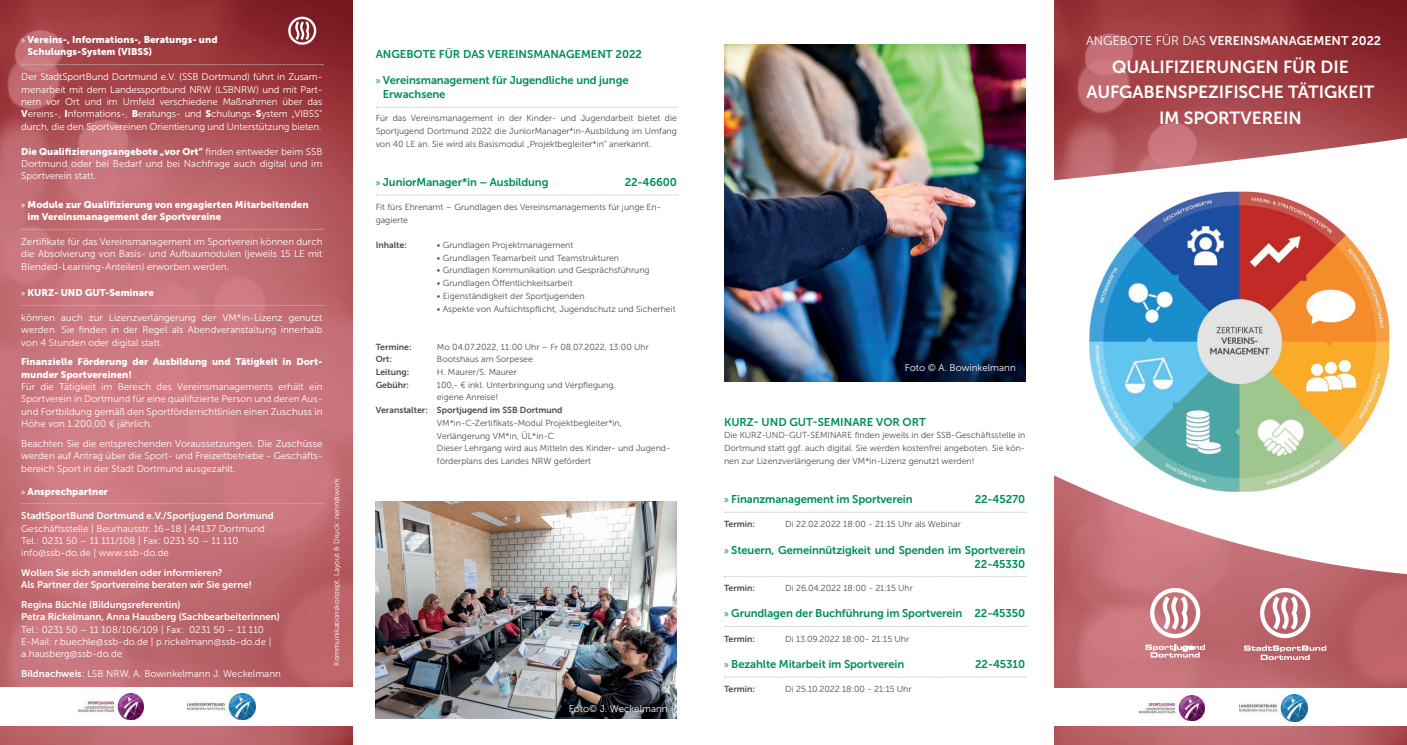
<style>
.page{position:relative;width:1407px;height:745px;background:#fff}
.page>*{position:absolute;margin:0;border:0;box-sizing:border-box;transform-origin:0 0}
.t1{font:17.5px/25px "Museo Sans 700";letter-spacing:-.005em;color:#fff;text-align:center}
.t2{font:12.5px "Museo Sans 700";color:#fff}
.t3{font:11.25px/13.8px "Museo Sans 700";letter-spacing:-.01em;color:#008f55}
.t4{font:9.75px/12.4px "Museo Sans 300";color:#fff;text-align:justify}
.t5{font:9.75px/12.4px "Museo Sans 900";color:#fff}
.t6{font:9.75px/12.4px "Museo Sans 700";color:#fff}
.t7{font:8.75px/12.6px "Museo Sans 300";color:#4b4c4d}
.t8{font:8.75px "Museo Sans 700";color:#4b4c4d}
.t9{font:7.5px "Museo Sans 300";color:#fff}
.s1{font-family:"Myriad Pro"}
.s2{font-family:"Museo Sans 300"}
.s3{font-family:"Museo Sans 900"}
.s4{font-family:"Museo Sans 700"}
</style>
<div class="page">
<img style="left:0;top:0;width:353px;height:744px">
<img style="left:1054px;top:0;width:353px;height:744px">
<svg style="left:288px;top:17px;width:28px;height:28px"></svg>
<div style="left:1044px;top:687px;width:363px;height:38px;background:#fff"></div>
<div style="left:0;top:687px;width:354px;height:38px;background:#fff"></div>
<svg style="left:22px;top:64px;width:301px;height:1px"></svg>
<svg style="left:22px;top:229px;width:301px;height:1px"></svg>
<svg style="left:22px;top:305px;width:301px;height:1px"></svg>
<svg style="left:22px;top:503px;width:301px;height:1px"></svg>
<svg style="left:376px;top:107px;width:301px;height:1px"></svg>
<svg style="left:376px;top:194px;width:301px;height:1px"></svg>
<svg style="left:724px;top:511px;width:302px;height:1px"></svg>
<svg style="left:724px;top:576px;width:302px;height:1px"></svg>
<svg style="left:724px;top:676px;width:302px;height:1px"></svg>
<svg style="left:1260px;top:587px;width:50px;height:50px"></svg>
<svg style="left:1244px;top:645px;width:82px;height:14px"></svg>
<img style="left:724px;top:45px;width:301px;height:336px">
<img style="left:376px;top:501px;width:301px;height:217px">
<svg style="left:1054px;top:446px;width:353px;height:130px;background:#ca8187"></svg>
<svg style="left:1054px;top:136px;width:353px;height:310px"></svg>
<svg style="left:1055px;top:157px;width:352px;height:404px"></svg>
<img style="left:1089px;top:191px;width:300px;height:300px">
<svg style="left:1150px;top:587px;width:50px;height:50px"></svg>
<svg style="left:1145px;top:644px;width:60px;height:13px"></svg>
<img style="left:1139px;top:695px;width:65px;height:25px">
<img style="left:1240px;top:694px;width:67px;height:26px">
<img style="left:79px;top:693px;width:65px;height:26px">
<img style="left:188px;top:693px;width:67px;height:26px">
<p class="t5" style="left:21px;top:33px;width:198px"><span class="s1">»</span> Vereins-, Informations-, Beratungs- und</p>
<p class="t2" style="left:1086px;top:34px;width:297px"><span class="s2">ANGEBOTE FÜR DAS</span> VEREINSMANAGEMENT 2022</p>
<p class="t5" style="left:28px;top:46px;width:126px">Schulungs-System (VIBSS)</p>
<p class="t4" style="left:21px;top:71px;width:303px">Der StadtSportBund Dortmund e. V. (SSB Dortmund) führt in Zusam&shy;menarbeit mit dem Landessportbund NRW (LSBNRW) und mit Part&shy;nern vor Ort und im Umfeld verschiedene Maßnahmen über das <span class="s3">V</span>ereins-, <span class="s3">I</span>nformations-, <span class="s3">B</span>eratungs- und <span class="s3">S</span>chulungs-<span class="s3">S</span>ystem „VIBSS“ durch, die den Sportvereinen Orientierung und Unterstützung bieten.</p>
<p class="t5" style="left:21px;top:145px;width:303px">Die Qualifizierungsangebote „vor Ort“ <span class="s2">finden entweder beim SSB</span></p>
<p class="t4" style="left:21px;top:157px;width:303px">Dortmund oder bei Bedarf und bei Nachfrage auch digital und im<br>Sportverein statt.</p>
<p class="t5" style="left:28px;top:198px;width:283px;text-indent:-6px"><span class="s1">»</span> Module zur Qualifizierung von engagierten Mitarbeitenden im Vereinsmanagement der Sportvereine</p>
<p class="t4" style="left:21px;top:235px;width:303px">Zertifikate für das Vereinsmanagement im Sportverein können durch die Absolvierung von Basis- und Aufbaumodulen (jeweils 15 LE mit Blended-Learning-Anteilen) erworben werden.</p>
<p class="t5" style="left:21px;top:286px;width:134px"><span class="s1">»</span> KURZ- UND GUT-Seminare</p>
<p class="t4" style="left:21px;top:311px;width:303px">können auch zur Lizenzverlängerung der VM*in-Lizenz genutzt werden. Sie finden in der Regel als Abendveranstaltung innerhalb von 4 Stunden oder digital statt.</p>
<p class="t5" style="left:21px;top:355px;width:303px">Finanzielle Förderung der Ausbildung und Tätigkeit in Dort&shy;munder Sportvereinen!</p>
<p class="t4" style="left:21px;top:380px;width:303px">Für die Tätigkeit im Bereich des Vereinsmanagements erhält ein Sportverein in Dortmund für eine qualifizierte Person und deren Aus&shy;und Fortbildung gemäß den Sportförderrichtlinien einen Zuschuss in Höhe von 1.200,00 € jährlich.</p>
<p class="t4" style="left:21px;top:437px;width:303px">Beachten Sie die entsprechenden Voraussetzungen. Die Zuschüsse werden auf Antrag über die Sport- und Freizeitbetriebe - Geschäfts&shy;bereich Sport in der Stadt Dortmund ausgezahlt.</p>
<p class="t5" style="left:21px;top:484px;width:88px"><span class="s1">»</span> Ansprechpartner</p>
<p class="t6" style="left:21px;top:509px;width:254px">StadtSportBund Dortmund e. V./Sportjugend Dortmund</p>
<p class="t4" style="left:21px;top:522px;width:245px;text-align:left">Geschäftsstelle | Beurhausstr. 16–18 | 44137 Dortmund<br>Tel.: 0231 50 – 11 111/108 | Fax: 0231 50 – 11 110 info@ssb-do.de | www.ssb-do.de</p>
<p class="t6" style="left:21px;top:566px;width:232px">Wollen Sie sich anmelden oder informieren?<br>Als Partner der Sportvereine beraten wir Sie gerne!</p>
<p class="t6" style="left:21px;top:598px;width:260px">Regina Büchle (Bildungsreferentin)<br>Petra Rickelmann, Anna Hausberg (Sachbearbeiterinnen)</p>
<p class="t4" style="left:21px;top:622px;width:252px;text-align:left">Tel.: 0231 50 – 11 108/106/109 | Fax: 0231 50 – 11 110<br>E-Mail: r.buechle@ssb-do.de | p.rickelmann@ssb-do.de | a.hausberg@ssb-do.de</p>
<p class="t4" style="left:21px;top:667px;width:261px"><span class="s4">Bildnachweis</span>: LSB NRW, A. Bowinkelmann J. Weckelmann</p>
<p class="t3" style="left:376px;top:47px;width:268px">ANGEBOTE FÜR DAS VEREINSMANAGEMENT 2022</p>
<p class="t3" style="left:383px;top:73px;width:247px;text-indent:-7px"><span class="s1">»</span> Vereinsmanagement für Jugendliche und junge<br>Erwachsene</p>
<p class="t7" style="left:376px;top:112px;width:303px;text-align:justify">Für das Vereinsmanagement in der Kinder- und Jugendarbeit bietet die Sportjugend Dortmund 2022 die JuniorManager*in-Ausbildung im Umfang von 40 LE an. Sie wird als Basismodul „Projektbegleiter*in“ anerkannt.</p>
<p class="t3" style="left:376px;top:175px;width:174px"><span class="s1">»</span> JuniorManager*in – Ausbildung</p>
<p class="t3" style="left:625px;top:175px;width:54px">22-46600</p>
<p class="t7" style="left:376px;top:201px;width:287px">Fit fürs Ehrenamt – Grundlagen des Vereinsmanagements für junge En&shy;gagierte</p>
<p class="t8" style="left:376px;top:240px;width:33px">Inhalte:</p>
<p class="t7" style="left:437px;top:239px;width:138px">• Grundlagen Projektmanagement</p>
<p class="t7" style="left:437px;top:251px;width:184px">• Grundlagen Teamarbeit und Teamstrukturen</p>
<p class="t7" style="left:437px;top:264px;width:214px">• Grundlagen Kommunikation und Gesprächsführung</p>
<p class="t7" style="left:437px;top:277px;width:137px">• Grundlagen Öffentlichkeitsarbeit</p>
<p class="t7" style="left:437px;top:289px;width:149px">• Eigenständigkeit der Sportjugenden</p>
<p class="t7" style="left:437px;top:302px;width:240px">• Aspekte von Aufsichtspflicht, Jugendschutz und Sicherheit</p>
<p class="t8" style="left:376px;top:341px;width:37px">Termine:</p>
<p class="t7" style="left:437px;top:340px;width:213px">Mo 04.07.2022, 11:00 Uhr – Fr 08.07.2022, 13:00 Uhr</p>
<p class="t8" style="left:376px;top:354px;width:18px">Ort:</p>
<p class="t7" style="left:437px;top:353px;width:98px">Bootshaus am Sorpesee</p>
<p class="t8" style="left:376px;top:367px;width:35px">Leitung:</p>
<p class="t7" style="left:437px;top:365px;width:81px">H. Maurer/S. Maurer</p>
<p class="t8" style="left:376px;top:379px;width:35px">Gebühr:</p>
<p class="t7" style="left:437px;top:378px;width:180px">100,- € inkl. Unterbringung und Verpflegung, eigene Anreise!</p>
<p class="t8" style="left:376px;top:405px;width:188px">Veranstalter: Sportjugend im SSB Dortmund</p>
<p class="t7" style="left:437px;top:416px;width:235px">VM*in-C-Zertifikats-Modul Projektbegleiter*in, Verlängerung VM*in, ÜL*in-C<br>Dieser Lehrgang wird aus Mitteln des Kinder- und Jugend&shy;förderplans des Landes NRW gefördert</p>
<p class="t3" style="left:724px;top:414px;width:203px">KURZ- UND GUT-SEMINARE VOR ORT</p>
<h1 class="t1" style="left:1086px;top:55px;width:289px">QUALIFIZIERUNGEN FÜR DIE<br>AUFGABENSPEZIFISCHE TÄTIGKEIT<br>IM SPORTVEREIN</h1>
<p class="t4" style="left:905px;top:361px;width:112px">Foto © A. Bowinkelmann</p>
<p class="t7" style="left:724px;top:429px;width:303px;text-align:justify">Die KURZ-UND-GUT-SEMINARE finden jeweils in der SSB-Geschäftsstelle in Dortmund statt ggf. auch digital. Sie werden kostenfrei angeboten. Sie kön&shy;nen zur Lizenzverlängerung der VM*in-Lizenz genutzt werden!</p>
<p class="t3" style="left:724px;top:492px;width:190px"><span class="s1">»</span> Finanzmanagement im Sportverein</p>
<p class="t3" style="left:975px;top:492px;width:52px">22-45270</p>
<p class="t8" style="left:724px;top:519px;width:33px">Termin:</p>
<p class="t7" style="left:785px;top:517px;width:177px">Di 22.02.2022 18:00 - 21:15 Uhr als Webinar</p>
<p class="t3" style="left:724px;top:542px;width:303px;text-align:right"><span class="s1">»</span> Steuern, Gemeinnützigkeit und Spenden im Sportverein<br>22-45330</p>
<p class="t8" style="left:724px;top:582px;width:33px">Termin:</p>
<p class="t7" style="left:785px;top:581px;width:129px">Di 26.04.2022 18:00 - 21:15 Uhr</p>
<p class="t3" style="left:724px;top:606px;width:303px"><span class="s1">»</span> Grundlagen der Buchführung im Sportverein 22-45350</p>
<p class="t8" style="left:724px;top:633px;width:33px">Termin:</p>
<p class="t7" style="left:785px;top:631px;width:125px">Di 13.09.2022 18:00- 21:15 Uhr</p>
<p class="t3" style="left:724px;top:656px;width:182px"><span class="s1">»</span> Bezahlte Mitarbeit im Sportverein</p>
<p class="t3" style="left:975px;top:656px;width:52px">22-45310</p>
<p class="t8" style="left:724px;top:684px;width:33px">Termin:</p>
<p class="t7" style="left:785px;top:682px;width:128px">Di 25.10.2022 18:00 - 21:15 Uhr</p>
<p class="t9" style="left:332px;top:665px;width:188px;rotate:-90deg">Kommunikationskonzept, Layout &amp; Druck: nenn@work</p>
<p class="t4" style="left:569px;top:702px;width:100px">Foto© J. Weckelmann</p>
</div>
